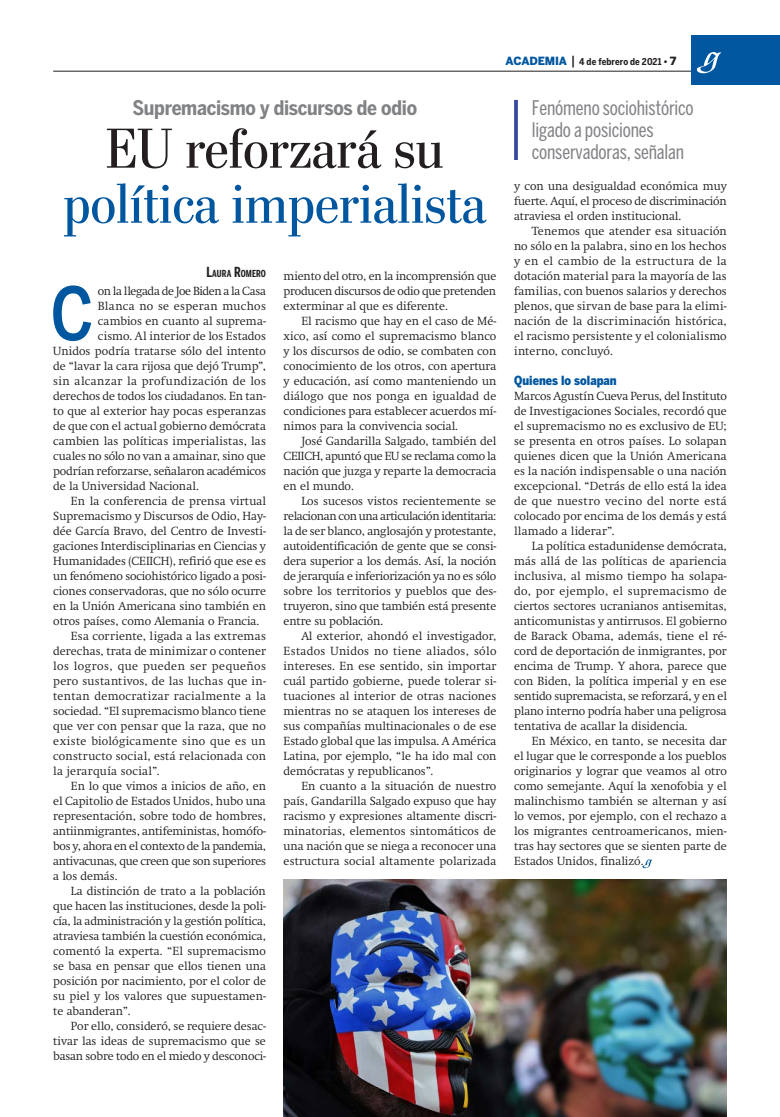
<style>
.page{position:relative;width:780px;height:1117px;background:#fff}
.page>*{position:absolute;margin:0;border:0;box-sizing:border-box;transform-origin:0 0}
._3_0_Tex_Cap_4_COLOR{font:500 72.38px "Benton Sans Cond";color:#01579f}
._1_0_Cabeza_Principa{font:56.25px "Stilson";color:#01579f}
._1_0_Cabeza_Principa-2{font:56.25px "Stilson";color:#231f20}
._2_0_Sumario{font:20px/21.9px "Benton Sans Comp";letter-spacing:-.01em;color:#808285}
._0_0_Balazo{font:700 20px "Benton Sans Cond";letter-spacing:-.015em;color:#808285}
._3_0_Descanso{font:900 12.5px "Benton Sans Cond";color:#01579f}
._3_0_Texto{font:300 11.62px/15px "Swift";color:#231f20;text-align:justify}
._3_0_Tex_Cap_4_COLOR-2{font:300 11.62px "Swift";letter-spacing:.005em;color:#231f20}
._3_0_Tex_Cap_4_COLOR-3{font:300 11.62px "Swift";letter-spacing:.035em;color:#231f20}
._3_0_Tex_Cap_4_COLOR-4{font:300 11.62px "Swift";letter-spacing:-.025em;color:#231f20}
._3_0_Tex_Cap_4_COLOR-5{font:300 11.62px "Swift";letter-spacing:.025em;color:#231f20}
._4_0_Crédito_nota{font:700 9.62px "Benton Sans Comp";letter-spacing:.015em;color:#231f20}
._9_0_Folio_Fecha{font:700 9.38px "Benton Sans Cond";letter-spacing:.01em;color:#231f20}
.s1{font-family:"Benton Sans";font-weight:900;font-size:11.25px;color:#01579f}
.s2{font-weight:500;font-size:12.5px}
.s3{font-family:"Benton Sans";font-weight:900}
.s4{font-family:"Benton Sans";font-weight:900;font-size:11.25px}
.s5{font-size:13.75px}
</style>
<div class="page">
<img style="left:283px;top:879px;width:443px;height:237px">
<hr style="left:53px;top:71px;width:673px;height:1px;background:#231f20">
<div style="left:691px;top:35px;width:89px;height:50px;background:#01579f"></div>
<svg style="left:696px;top:52px;width:26px;height:21px"></svg>
<svg style="left:514px;top:100px;width:4px;height:60px"></svg>
<svg style="left:642px;top:859px;width:10px;height:9px"></svg>
<p class="_9_0_Folio_Fecha" style="left:505px;top:56px;width:172px"><span class="s1">ACADEMIA</span> <span class="s2">|</span> 4 de febrero de 2021 <span class="s3">•</span> <span class="s4">7</span></p>
<p class="_0_0_Balazo" style="left:132px;top:96px;width:286px">Supremacismo y discursos de odio</p>
<p class="_2_0_Sumario" style="left:531px;top:97px;width:163px">Fenómeno sociohistórico ligado a posiciones</p>
<p class="_1_0_Cabeza_Principa-2" style="left:106px;top:115px;width:339px">EU reforzará su</p>
<p class="_2_0_Sumario" style="left:531px;top:141px;width:154px">conservadoras, señalan</p>
<p class="_1_0_Cabeza_Principa" style="left:63px;top:170px;width:424px">política imperialista</p>
<p class="_4_0_Crédito_nota" style="left:206px;top:268px;width:61px"><span class="s5">L</span>AURA <span class="s5">R</span>OMERO</p>
<p class="_3_0_Tex_Cap_4_COLOR" style="left:50px;top:271px;width:45px">C</p>
<p class="_3_0_Tex_Cap_4_COLOR-4" style="left:98px;top:284px;width:169px">on la llegada de Joe Biden a la Casa</p>
<p class="_3_0_Texto" style="left:283px;top:268px;width:214px">miento del otro, en la incomprensión que producen discursos de odio que pretenden exterminar al que es diferente.</p>
<p class="_3_0_Texto" style="left:283px;top:313px;width:214px;text-indent:18px">El racismo que hay en el caso de Mé&shy;xico, así como el supremacismo blanco y los discursos de odio, se combaten con conocimiento de los otros, con apertura y educación, así como manteniendo un diálogo que nos ponga en igualdad de condiciones para establecer acuerdos mí&shy;nimos para la convivencia social.</p>
<p class="_3_0_Texto" style="left:283px;top:433px;width:214px;text-indent:18px">José Gandarilla Salgado, también del CEIICH, apuntó que EU se reclama como la nación que juzga y reparte la democracia en el mundo.</p>
<p class="_3_0_Texto" style="left:283px;top:493px;width:214px;text-indent:18px">Los sucesos vistos recientemente se relacionan con una articulación identitaria: la de ser blanco, anglosajón y protestante, autoidentificación de gente que se consi&shy;dera superior a los demás. Así, la noción de jerarquía e inferiorización ya no es sólo sobre los territorios y pueblos que des&shy;truyeron, sino que también está presente entre su población.</p>
<p class="_3_0_Texto" style="left:283px;top:628px;width:214px;text-indent:18px">Al exterior, ahondó el investigador, Estados Unidos no tiene aliados, sólo intereses. En ese sentido, sin importar cuál partido gobierne, puede tolerar si&shy;tuaciones al interior de otras naciones mientras no se ataquen los intereses de sus compañías multinacionales o de ese Estado global que las impulsa. A América Latina, por ejemplo, “le ha ido mal con demócratas y republicanos”.</p>
<p class="_3_0_Texto" style="left:283px;top:778px;width:214px;text-indent:18px">En cuanto a la situación de nuestro país, Gandarilla Salgado expuso que hay racismo y expresiones altamente discri&shy;minatorias, elementos sintomáticos de una nación que se niega a reconocer una estructura social altamente polarizada</p>
<p class="_3_0_Tex_Cap_4_COLOR-5" style="left:98px;top:299px;width:169px">Blanca no se esperan muchos</p>
<p class="_3_0_Tex_Cap_4_COLOR-2" style="left:98px;top:314px;width:169px">cambios en cuanto al suprema-</p>
<p class="_3_0_Tex_Cap_4_COLOR-2" style="left:98px;top:329px;width:169px">cismo. Al interior de los Estados</p>
<p class="_3_0_Tex_Cap_4_COLOR-2" style="left:53px;top:344px;width:214px">Unidos podría tratarse sólo del intento</p>
<p class="_3_0_Tex_Cap_4_COLOR-2" style="left:53px;top:359px;width:214px">de “lavar la cara rijosa que dejó Trump”,</p>
<p class="_3_0_Tex_Cap_4_COLOR-3" style="left:53px;top:374px;width:214px">sin alcanzar la profundización de los</p>
<p class="_3_0_Tex_Cap_4_COLOR-2" style="left:53px;top:389px;width:214px">derechos de todos los ciudadanos. En tan-</p>
<p class="_3_0_Tex_Cap_4_COLOR-2" style="left:53px;top:404px;width:214px">to que al exterior hay pocas esperanzas</p>
<p class="_3_0_Tex_Cap_4_COLOR-2" style="left:53px;top:419px;width:214px">de que con el actual gobierno demócrata</p>
<p class="_3_0_Tex_Cap_4_COLOR-2" style="left:53px;top:434px;width:214px">cambien las políticas imperialistas, las</p>
<p class="_3_0_Tex_Cap_4_COLOR-2" style="left:53px;top:449px;width:214px">cuales no sólo no van a amainar, sino que</p>
<p class="_3_0_Tex_Cap_4_COLOR-2" style="left:53px;top:464px;width:214px">podrían reforzarse, señalaron académicos</p>
<p class="_3_0_Tex_Cap_4_COLOR-2" style="left:53px;top:479px;width:147px">de la Universidad Nacional.</p>
<p class="_3_0_Texto" style="left:53px;top:493px;width:214px;text-indent:18px">En la conferencia de prensa virtual Supremacismo y Discursos de Odio, Hay&shy;dée García Bravo, del Centro de Investi&shy;gaciones Interdisciplinarias en Ciencias y Humanidades (CEIICH), refirió que ese es un fenómeno sociohistórico ligado a posi&shy;ciones conservadoras, que no sólo ocurre en la Unión Americana sino también en otros países, como Alemania o Francia.</p>
<p class="_3_0_Texto" style="left:53px;top:628px;width:214px;text-indent:18px">Esa corriente, ligada a las extremas derechas, trata de minimizar o contener los logros, que pueden ser pequeños pero sustantivos, de las luchas que in&shy;tentan democratizar racialmente a la sociedad. “El supremacismo blanco tiene que ver con pensar que la raza, que no existe biológicamente sino que es un constructo social, está relacionada con la jerarquía social”.</p>
<p class="_3_0_Texto" style="left:53px;top:778px;width:214px;text-indent:18px">En lo que vimos a inicios de año, en el Capitolio de Estados Unidos, hubo una representación, sobre todo de hombres, antiinmigrantes, antifeministas, homófo&shy;bos y, ahora en el contexto de la pandemia, antivacunas, que creen que son superiores a los demás.</p>
<p class="_3_0_Texto" style="left:53px;top:883px;width:214px;text-indent:18px">La distinción de trato a la población que hacen las instituciones, desde la poli&shy;cía, la administración y la gestión política, atraviesa también la cuestión económica, comentó la experta. “El supremacismo se basa en pensar que ellos tienen una posición por nacimiento, por el color de su piel y los valores que supuestamen&shy;te abanderan”.</p>
<p class="_3_0_Texto" style="left:53px;top:1018px;width:214px;text-indent:18px">Por ello, consideró, se requiere desac&shy;tivar las ideas de supremacismo que se basan sobre todo en el miedo y desconoci-</p>
<p class="_3_0_Texto" style="left:514px;top:178px;width:214px">y con una desigualdad económica muy fuerte. Aquí, el proceso de discriminación atraviesa el orden institucional.</p>
<p class="_3_0_Texto" style="left:514px;top:223px;width:214px;text-indent:18px">Tenemos que atender esa situación no sólo en la palabra, sino en los hechos y en el cambio de la estructura de la dotación material para la mayoría de las familias, con buenos salarios y derechos plenos, que sirvan de base para la elimi&shy;nación de la discriminación histórica, el racismo persistente y el colonialismo interno, concluyó.</p>
<p class="_3_0_Descanso" style="left:514px;top:373px;width:104px">Quienes lo solapan</p>
<p class="_3_0_Texto" style="left:514px;top:388px;width:214px">Marcos Agustín Cueva Perus, del Instituto de Investigaciones Sociales, recordó que el supremacismo no es exclusivo de EU; se presenta en otros países. Lo solapan quienes dicen que la Unión Americana es la nación indispensable o una nación excepcional. “Detrás de ello está la idea de que nuestro vecino del norte está colocado por encima de los demás y está llamado a liderar”.</p>
<p class="_3_0_Texto" style="left:514px;top:538px;width:214px;text-indent:18px">La política estadunidense demócrata, más allá de las políticas de apariencia inclusiva, al mismo tiempo ha solapa&shy;do, por ejemplo, el supremacismo de ciertos sectores ucranianos antisemitas, anticomunistas y antirrusos. El gobierno de Barack Obama, además, tiene el ré&shy;cord de deportación de inmigrantes, por encima de Trump. Y ahora, parece que con Biden, la política imperial y en ese sentido supremacista, se reforzará, y en el plano interno podría haber una peligrosa tentativa de acallar la disidencia.</p>
<p class="_3_0_Texto" style="left:514px;top:733px;width:214px;text-indent:18px">En México, en tanto, se necesita dar el lugar que le corresponde a los pueblos originarios y lograr que veamos al otro como semejante. Aquí la xenofobia y el malinchismo también se alternan y así lo vemos, por ejemplo, con el rechazo a los migrantes centroamericanos, mien&shy;tras hay sectores que se sienten parte de Estados Unidos, finalizó.</p>
</div>
